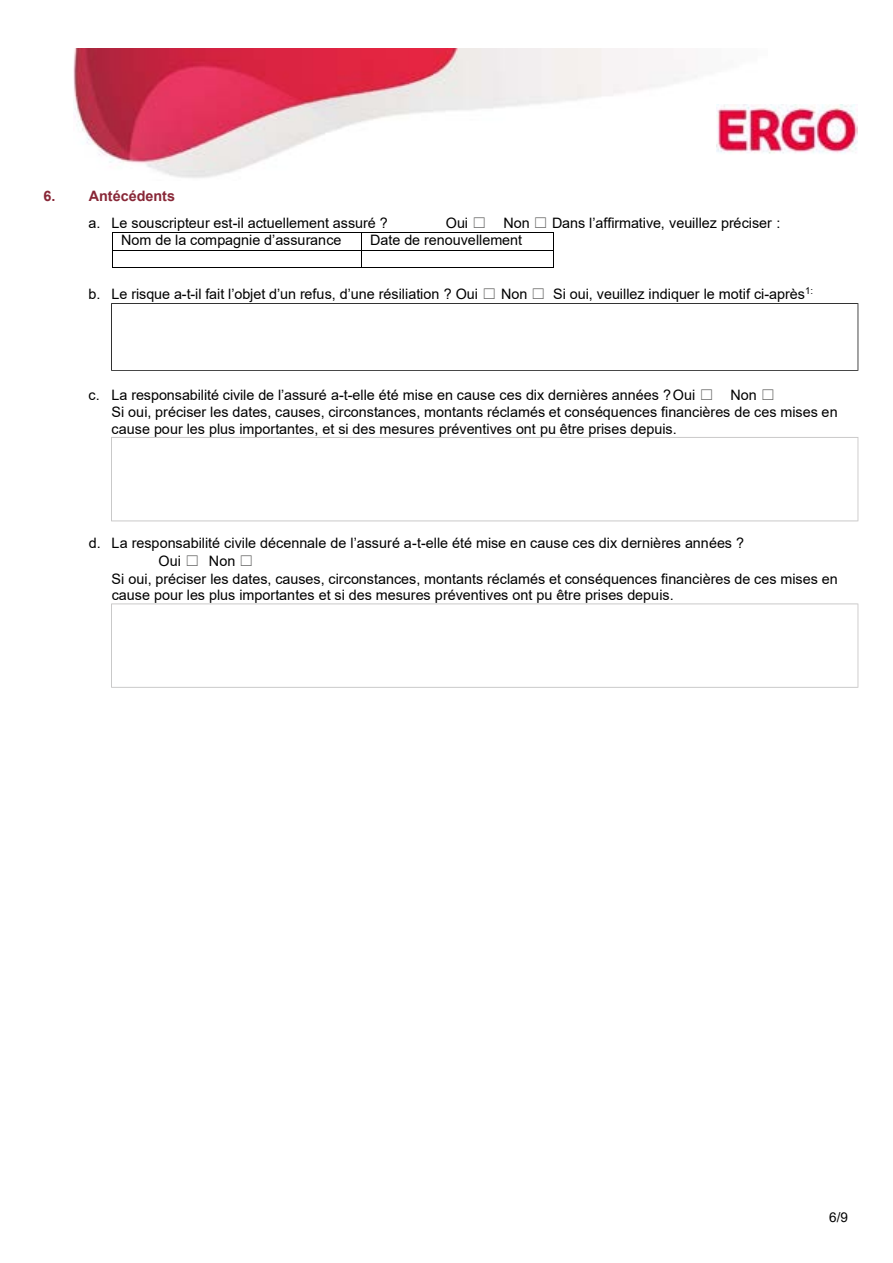
<style>
.page{position:relative;width:893px;height:1263px;background:#fff}
.page>*{position:absolute;margin:0;border:0;box-sizing:border-box;transform-origin:0 0}
.t1{font:14.4px/17.9px "Arial";letter-spacing:.005em;color:#000}
.t2{font:700 14.4px "Arial";color:#882737}
.t3{font:13.5px "Arial";color:#000}
.s1{font-family:"MS Gothic";color:#575756}
</style>
<div class="page">
<img style="left:74px;top:49px;width:678px;height:129px">
<img style="left:717px;top:105px;width:140px;height:49px">
<hr style="left:113px;top:232px;width:248px;height:1px;background:#000">
<hr style="left:362px;top:232px;width:191px;height:1px;background:#000">
<hr style="left:113px;top:250px;width:248px;height:1px;background:#000">
<hr style="left:362px;top:250px;width:191px;height:1px;background:#000">
<svg style="left:112px;top:232px;width:1px;height:36px"></svg>
<hr style="left:113px;top:267px;width:248px;height:1px;background:#000">
<svg style="left:361px;top:232px;width:1px;height:36px"></svg>
<hr style="left:362px;top:267px;width:191px;height:1px;background:#000">
<svg style="left:553px;top:232px;width:1px;height:36px"></svg>
<svg style="left:111px;top:303px;width:747px;height:68px"></svg>
<svg style="left:111px;top:437px;width:747px;height:84px"></svg>
<svg style="left:111px;top:603px;width:747px;height:85px"></svg>
<p class="t2" style="left:44px;top:186px;width:133px">6. Antécédents</p>
<p class="t1" style="left:89px;top:214px;width:301px">a. Le souscripteur est-il actuellement assuré ?</p>
<p class="t1" style="left:446px;top:214px;width:336px">Oui <span class="s1">☐</span> Non <span class="s1">☐</span> Dans l’affirmative, veuillez préciser :</p>
<p class="t1" style="left:121px;top:231px;width:222px">Nom de la compagnie d’assurance</p>
<p class="t1" style="left:370px;top:231px;width:154px">Date de renouvellement</p>
<p class="t1" style="left:89px;top:285px;width:726px">b. Le risque a-t-il fait l’objet d’un refus, d’une résiliation ? Oui <span class="s1">☐</span> Non <span class="s1">☐</span> Si oui, veuillez indiquer le motif ci-après<sup>1:</sup></p>
<p class="t1" style="left:112px;top:385px;width:728px;text-indent:-23px">c. La responsabilité civile de l’assuré a-t-elle été mise en cause ces dix dernières années ?Oui <span class="s1">☐</span> Non <span class="s1">☐<br></span>Si oui, préciser les dates, causes, circonstances, montants réclamés et conséquences financières de ces mises en</p>
<p class="t1" style="left:112px;top:420px;width:567px">cause pour les plus importantes, et si des mesures préventives ont pu être prises depuis.</p>
<p class="t1" style="left:89px;top:534px;width:657px">d. La responsabilité civile décennale de l’assuré a-t-elle été mise en cause ces dix dernières années ?</p>
<p class="t1" style="left:159px;top:552px;width:97px">Oui <span class="s1">☐</span> Non <span class="s1">☐</span></p>
<p class="t1" style="left:112px;top:570px;width:728px">Si oui, préciser les dates, causes, circonstances, montants réclamés et conséquences financières de ces mises en</p>
<p class="t1" style="left:112px;top:586px;width:563px">cause pour les plus importantes et si des mesures préventives ont pu être prises depuis.</p>
<p class="t3" style="left:829px;top:1208px;width:20px">6/9</p>
</div>
